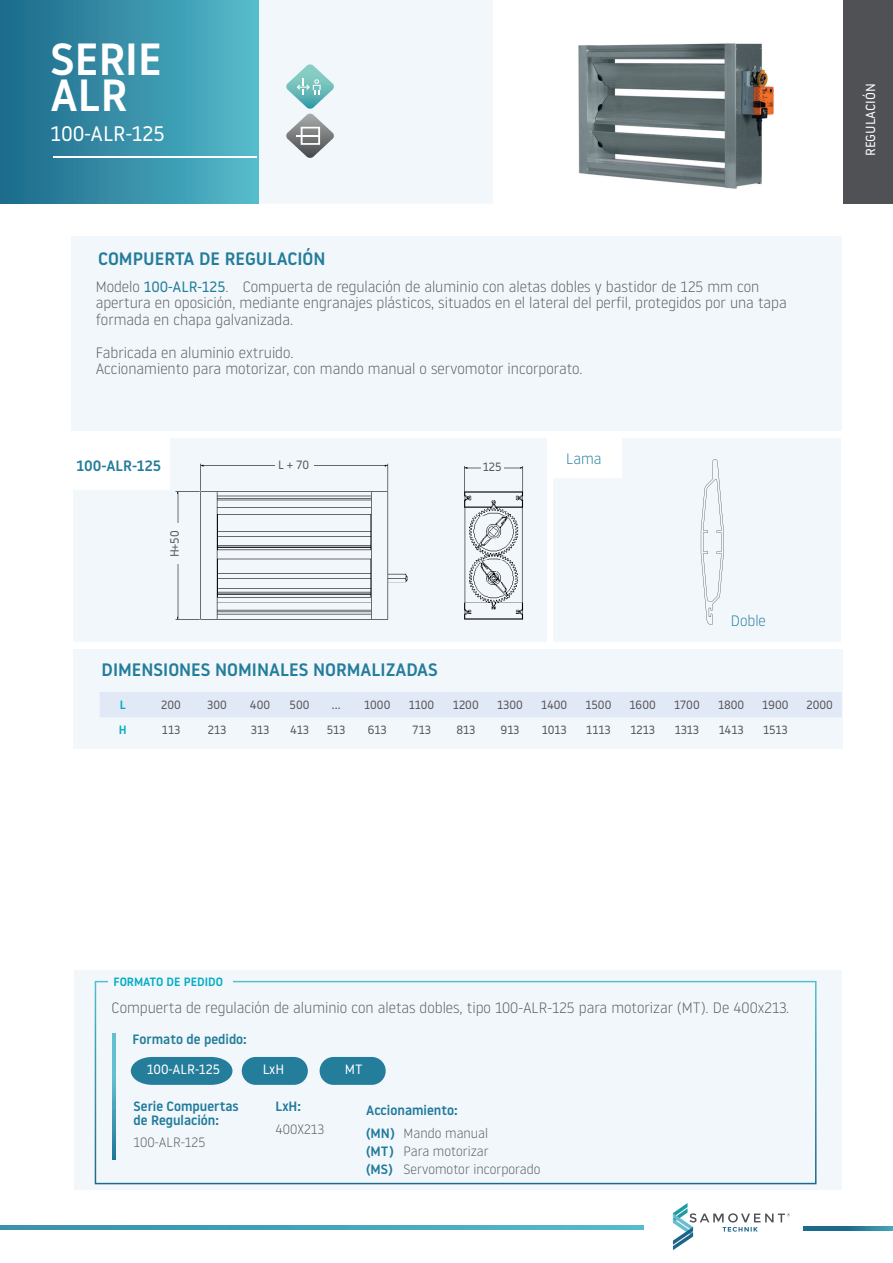
<style>
.page{position:relative;width:893px;height:1263px;background:#fff}
.page>*{position:absolute;margin:0;border:0;box-sizing:border-box;transform-origin:0 0}
.t1{font:500 45px/36px "Noway";color:#fff}
.t2{font:21px "Noway";color:#fff}
.t3{font:500 18px "Noway";color:#247d9b}
.t4{font:300 15px/16.5px "Noway";color:#57585a}
.t5{font:500 15px "Noway";color:#247d9b}
.t6{font:300 15px "Noway";color:#247d9b}
.t7{font:500 13.5px/13.5px "Noway";color:#207b9c}
.t8{font:300 13.5px/18px "Noway";color:#57585a}
.t9{font:500 13.5px "Noway";color:#247d9b}
.t10{font:13.5px "Noway";color:#fff}
.t11{font:13.2px "Noway";color:#fff}
.t12{font:12px "Noway";color:#57585a}
.t13{font:500 12px "Noway";color:#03adc3}
.s1{font-weight:400;color:#247d9b}
.s2{font-weight:300;color:#57585a}
.s3{font-weight:500;color:#207b9c}
</style>
<div class="page">
<svg style="left:0;top:1225px;width:643px;height:5px;background:#45a5b9"></svg>
<svg style="left:803px;top:1226px;width:90px;height:4px"></svg>
<svg style="left:673px;top:1203px;width:117px;height:47px"></svg>
<div style="left:73px;top:438px;width:473px;height:204px;background:#f2f7fb"></div>
<img style="left:175px;top:463px;width:349px;height:157px">
<div style="left:258px;top:0;width:235px;height:204px;background:#f2f7fb"></div>
<div style="left:0;top:0;width:258px;height:203px;background:linear-gradient(to right,#1c698a,#55baca)"></div>
<hr style="left:53px;top:156px;width:204px;height:1px;background:#fff">
<img style="left:578px;top:43px;width:196px;height:146px">
<div style="left:72px;top:236px;width:770px;height:194px;background:#f2f7fb"></div>
<div style="left:72px;top:438px;width:98px;height:52px;background:#fff"></div>
<div style="left:75px;top:969px;width:767px;height:220px;background:#f2f7fb"></div>
<div style="left:95px;top:981px;width:721px;height:203px;border:2px solid #fff"></div>
<div style="left:108px;top:972px;width:124px;height:18px;background:#f2f7fb"></div>
<svg style="left:131px;top:1057px;width:101px;height:28px;background:#3687a3"></svg>
<div style="left:242px;top:1057px;width:66px;height:28px;background:#247d9b;border-radius:14px"></div>
<div style="left:320px;top:1057px;width:66px;height:28px;background:#247d9b;border-radius:14px"></div>
<svg style="left:113px;top:1033px;width:3px;height:126px"></svg>
<div style="left:843px;top:0;width:50px;height:204px;background:#505154"></div>
<svg style="left:286px;top:64px;width:48px;height:94px"></svg>
<div style="left:73px;top:649px;width:769px;height:100px;background:#f2f7fb"></div>
<div style="left:100px;top:692px;width:742px;height:25px;background:#e1e9f6"></div>
<div style="left:166px;top:523px;width:17px;height:40px;background:#f2f7fb"></div>
<div style="left:275px;top:458px;width:39px;height:12px;background:#f2f7fb"></div>
<div style="left:481px;top:460px;width:23px;height:13px;background:#f2f7fb"></div>
<div style="left:553px;top:438px;width:288px;height:204px;background:#f2f7fb"></div>
<div style="left:552px;top:436px;width:70px;height:42px;background:#fff"></div>
<svg style="left:701px;top:459px;width:23px;height:166px"></svg>
<h1 class="t1" style="left:51px;top:40px;width:113px">SERIE<br>ALR</h1>
<h2 class="t2" style="left:51px;top:120px;width:116px">100-ALR-125</h2>
<p class="t11" style="left:862px;top:156px;width:74px;rotate:-90deg">REGULACIÓN</p>
<p class="t3" style="left:98px;top:246px;width:229px">COMPUERTA DE REGULACIÓN</p>
<p class="t4" style="left:96px;top:277px;width:692px">Modelo <span class="s1">100-ALR-125</span>. Compuerta de regulación de aluminio con aletas dobles y bastidor de 125 mm con apertura en oposición, mediante engranajes plásticos, situados en el lateral del perfil, protegidos por una tapa formada en chapa galvanizada.</p>
<p class="t4" style="left:96px;top:343px;width:488px">Fabricada en aluminio extruido.<br>Accionamiento para motorizar, con mando manual o servomotor incorporato.</p>
<p class="t5" style="left:77px;top:455px;width:86px">100-ALR-125</p>
<p class="t12" style="left:167px;top:557px;width:28px;rotate:-90deg">H+50</p>
<p class="t12" style="left:278px;top:456px;width:32px">L + 70</p>
<p class="t12" style="left:483px;top:459px;width:20px">125</p>
<p class="t6" style="left:566px;top:448px;width:37px">Lama</p>
<p class="t6" style="left:731px;top:610px;width:36px">Doble</p>
<p class="t3" style="left:102px;top:657px;width:338px">DIMENSIONES NOMINALES NORMALIZADAS</p>
<p class="t13" style="left:120px;top:697px;width:8px">L</p>
<p class="t12" style="left:161px;top:697px;width:21px">200</p>
<p class="t12" style="left:207px;top:697px;width:21px">300</p>
<p class="t12" style="left:250px;top:697px;width:22px">400</p>
<p class="t12" style="left:290px;top:697px;width:21px">500</p>
<p class="t12" style="left:332px;top:697px;width:10px">…</p>
<p class="t12" style="left:364px;top:697px;width:28px">1000</p>
<p class="t12" style="left:409px;top:697px;width:27px">1100</p>
<p class="t12" style="left:453px;top:697px;width:27px">1200</p>
<p class="t12" style="left:497px;top:697px;width:27px">1300</p>
<p class="t12" style="left:541px;top:697px;width:28px">1400</p>
<p class="t12" style="left:586px;top:697px;width:27px">1500</p>
<p class="t12" style="left:630px;top:697px;width:28px">1600</p>
<p class="t12" style="left:674px;top:697px;width:27px">1700</p>
<p class="t12" style="left:718px;top:697px;width:28px">1800</p>
<p class="t12" style="left:762px;top:697px;width:28px">1900</p>
<p class="t12" style="left:806px;top:697px;width:28px">2000</p>
<p class="t13" style="left:119px;top:722px;width:9px">H</p>
<p class="t12" style="left:162px;top:722px;width:20px">113</p>
<p class="t12" style="left:208px;top:722px;width:20px">213</p>
<p class="t12" style="left:251px;top:722px;width:20px">313</p>
<p class="t12" style="left:290px;top:722px;width:21px">413</p>
<p class="t12" style="left:327px;top:722px;width:20px">513</p>
<p class="t12" style="left:368px;top:722px;width:20px">613</p>
<p class="t12" style="left:412px;top:722px;width:20px">713</p>
<p class="t12" style="left:456px;top:722px;width:20px">813</p>
<p class="t12" style="left:501px;top:722px;width:20px">913</p>
<p class="t12" style="left:542px;top:722px;width:26px">1013</p>
<p class="t12" style="left:586px;top:722px;width:26px">1113</p>
<p class="t12" style="left:630px;top:722px;width:26px">1213</p>
<p class="t12" style="left:675px;top:722px;width:26px">1313</p>
<p class="t12" style="left:719px;top:722px;width:26px">1413</p>
<p class="t12" style="left:763px;top:722px;width:26px">1513</p>
<p class="t13" style="left:113px;top:974px;width:111px">FORMATO DE PEDIDO</p>
<p class="t4" style="left:112px;top:999px;width:679px">Compuerta de regulación de aluminio con aletas dobles, tipo 100-ALR-125 para motorizar (MT). De 400x213.</p>
<p class="t9" style="left:132px;top:1030px;width:116px">Formato de pedido:</p>
<p class="t10" style="left:147px;top:1060px;width:75px">100-ALR-125</p>
<p class="t10" style="left:263px;top:1060px;width:23px">LxH</p>
<p class="t10" style="left:345px;top:1060px;width:19px">MT</p>
<p class="t7" style="left:134px;top:1099px;width:106px">Serie Compuertas de Regulación:</p>
<p class="t8" style="left:134px;top:1133px;width:73px">100-ALR-125</p>
<p class="t7" style="left:275px;top:1099px;width:27px">LxH:</p>
<p class="t8" style="left:275px;top:1119px;width:50px">400X213</p>
<p class="t7" style="left:366px;top:1099px;width:123px;line-height:22.5px">Accionamiento: (MN) <span class="s2">Mando manual</span></p>
<p class="t8" style="left:366px;top:1141px;width:176px"><span class="s3">(MT)</span> Para motorizar<br><span class="s3">(MS)</span> Servomotor incorporado</p>
</div>
